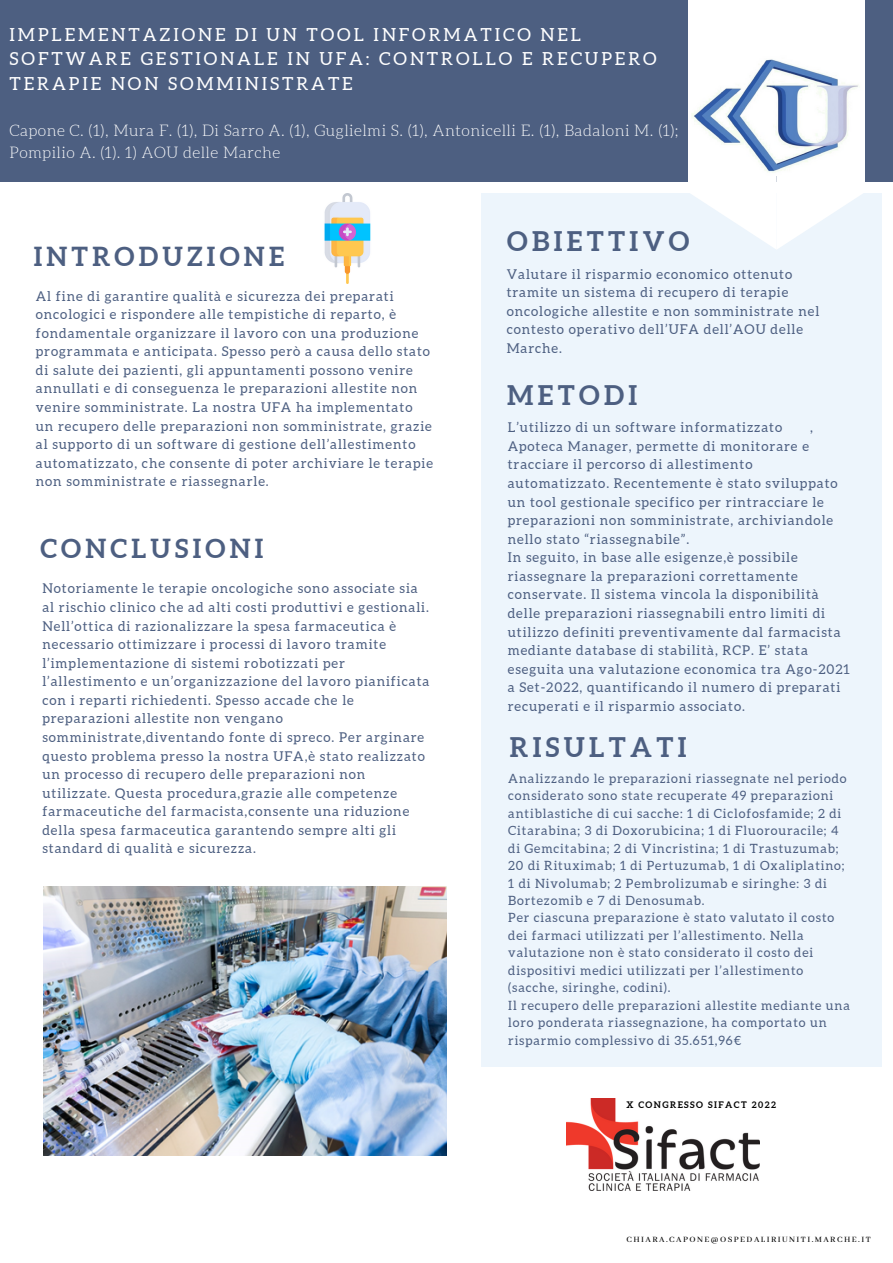
<style>
.page{position:relative;width:893px;height:1263px;background:#fff}
.page>*{position:absolute;margin:0;border:0;box-sizing:border-box;transform-origin:0 0}
.t1{font:700 27px "Aleo";letter-spacing:.16em;color:#4d5f81}
.t2{font:700 26.25px "Aleo";letter-spacing:.16em;color:#4d5f81}
.t3{font:18px/24.8px "Aleo";letter-spacing:.16em;color:#fff}
.t4{font:300 15.75px/22px "Aleo";letter-spacing:.03em;color:#fff}
.t5{font:13.5px/18.6px "Aleo";letter-spacing:.07em;color:#4d5f81}
.t6{font:12.75px/17.5px "Aleo";letter-spacing:.07em;color:#4d5f81}
.t7{font:500 9px "Abhaya Libre";letter-spacing:.16em;color:#000}
.t8{font:700 9px "Aleo";letter-spacing:.16em;color:#000}
</style>
<div class="page">
<div style="left:0;top:0;width:893px;height:181px;background:#4d5f81"></div>
<div style="left:482px;top:193px;width:400px;height:874px;background:#edf5fc"></div>
<div style="left:689px;top:0;width:175px;height:158px;background:#fff"></div>
<svg style="left:689px;top:175px;width:175px;height:74px"></svg>
<img style="left:689px;top:59px;width:175px;height:116px">
<img style="left:567px;top:1098px;width:193px;height:93px">
<img style="left:324px;top:193px;width:47px;height:90px">
<img style="left:43px;top:886px;width:404px;height:269px">
<h3 class="t3" style="left:10px;top:22px;width:649px">IMPLEMENTAZIONE DI UN TOOL INFORMATICO NEL<br>SOFTWARE GESTIONALE IN UFA: CONTROLLO E RECUPERO<br>TERAPIE NON SOMMINISTRATE</h3>
<p class="t4" style="left:10px;top:120px;width:670px">Capone C. (1), Mura F. (1), Di Sarro A. (1), Guglielmi S. (1), Antonicelli E. (1), Badaloni M. (1);<br>Pompilio A. (1). 1) AOU delle Marche</p>
<h2 class="t2" style="left:34px;top:242px;width:252px">INTRODUZIONE</h2>
<p class="t5" style="left:36px;top:286px;width:399px">Al fine di garantire qualità e sicurezza dei preparati oncologici e rispondere alle tempistiche di reparto, è fondamentale organizzare il lavoro con una produzione programmata e anticipata. Spesso però a causa dello stato di salute dei pazienti, gli appuntamenti possono venire annullati e di conseguenza le preparazioni allestite non venire somministrate. La nostra UFA ha implementato un recupero delle preparazioni non somministrate, grazie al supporto di un software di gestione dell’allestimento automatizzato, che consente di poter archiviare le terapie non somministrate e riassegnarle.</p>
<h2 class="t2" style="left:40px;top:533px;width:224px">CONCLUSIONI</h2>
<p class="t5" style="left:42px;top:579px;width:388px">Notoriamente le terapie oncologiche sono associate sia al rischio clinico che ad alti costi produttivi e gestionali.<br>Nell’ottica di razionalizzare la spesa farmaceutica è necessario ottimizzare i processi di lavoro tramite l’implementazione di sistemi robotizzati per l’allestimento e un’organizzazione del lavoro pianificata con i reparti richiedenti. Spesso accade che le preparazioni allestite non vengano somministrate,diventando fonte di spreco. Per arginare questo problema presso la nostra UFA,è stato realizzato un processo di recupero delle preparazioni non utilizzate. Questa procedura,grazie alle competenze farmaceutiche del farmacista,consente una riduzione della spesa farmaceutica garantendo sempre alti gli standard di qualità e sicurezza.</p>
<h1 class="t1" style="left:507px;top:225px;width:184px">OBIETTIVO</h1>
<p class="t5" style="left:507px;top:264px;width:314px">Valutare il risparmio economico ottenuto tramite un sistema di recupero di terapie oncologiche allestite e non somministrate nel contesto operativo dell’UFA dell’AOU delle Marche.</p>
<h1 class="t1" style="left:507px;top:380px;width:131px">METODI</h1>
<p class="t5" style="left:508px;top:418px;width:276px">L’utilizzo di un software informatizzato</p>
<p class="t5" style="left:810px;top:418px;width:4px">,</p>
<p class="t5" style="left:508px;top:437px;width:343px">Apoteca Manager, permette di monitorare e tracciare il percorso di allestimento automatizzato. Recentemente è stato sviluppato un tool gestionale specifico per rintracciare le preparazioni non somministrate, archiviandole nello stato “riassegnabile”.<br>In seguito, in base alle esigenze,è possibile riassegnare la preparazioni correttamente conservate. Il sistema vincola la disponibilità delle preparazioni riassegnabili entro limiti di utilizzo definiti preventivamente dal farmacista mediante database di stabilità, RCP. E’ stata eseguita una valutazione economica tra Ago-2021 a Set-2022, quantificando il numero di preparati recuperati e il risparmio associato.</p>
<h1 class="t1" style="left:510px;top:731px;width:178px">RISULTATI</h1>
<p class="t6" style="left:508px;top:769px;width:343px">Analizzando le preparazioni riassegnate nel periodo considerato sono state recuperate 49 preparazioni antiblastiche di cui sacche: 1 di Ciclofosfamide; 2 di Citarabina; 3 di Doxorubicina; 1 di Fluorouracile; 4 di Gemcitabina; 2 di Vincristina; 1 di Trastuzumab; 20 di Rituximab; 1 di Pertuzumab, 1 di Oxaliplatino; 1 di Nivolumab; 2 Pembrolizumab e siringhe: 3 di Bortezomib e 7 di Denosumab.<br>Per ciascuna preparazione è stato valutato il costo dei farmaci utilizzati per l’allestimento. Nella valutazione non è stato considerato il costo dei dispositivi medici utilizzati per l’allestimento (sacche, siringhe, codini).<br>Il recupero delle preparazioni allestite mediante una loro ponderata riassegnazione, ha comportato un risparmio complessivo di 35.651,96€</p>
<p class="t8" style="left:626px;top:1100px;width:151px">X CONGRESSO SIFACT 2022</p>
<p class="t7" style="left:626px;top:1234px;width:246px">CHIARA.CAPONE@OSPEDALIRIUNITI.MARCHE.IT</p>
</div>
